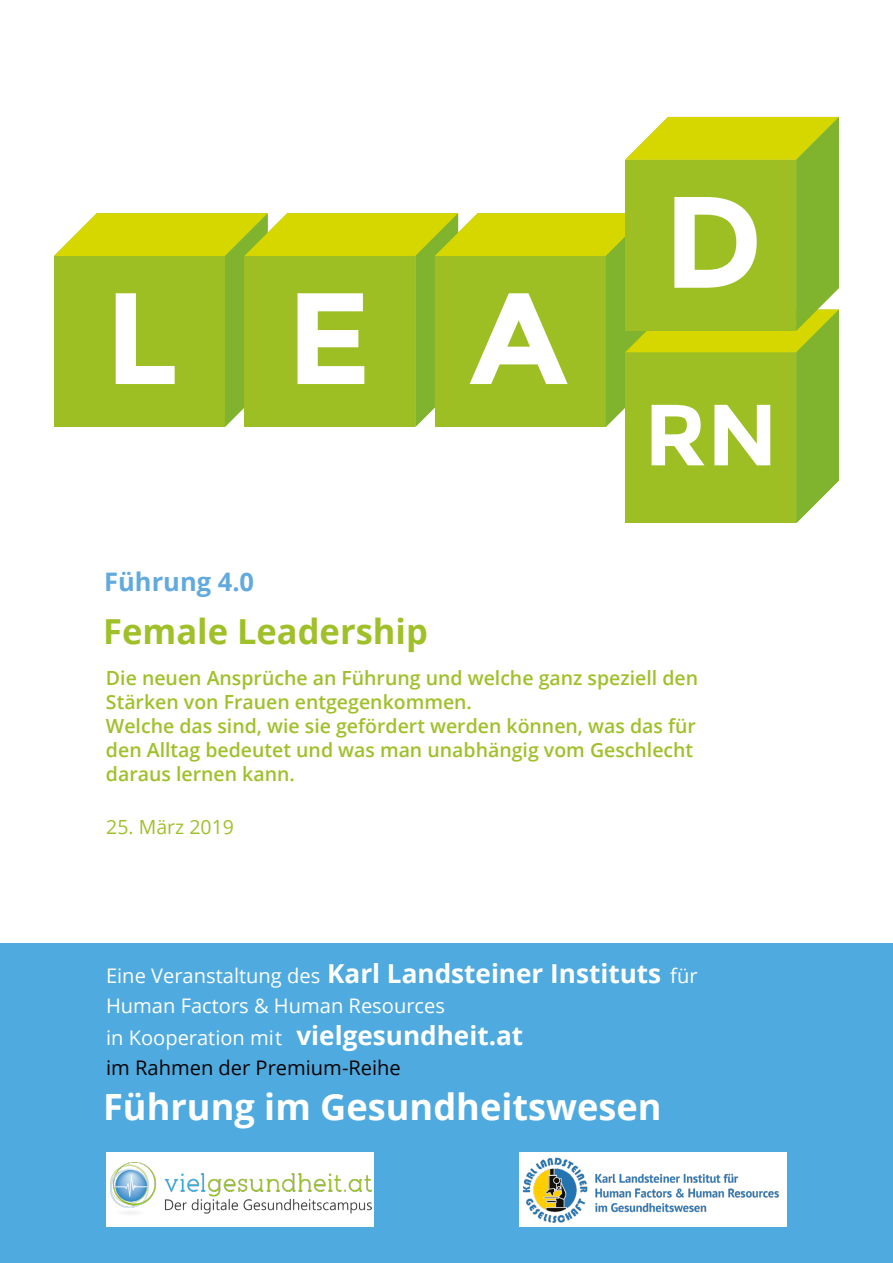
<style>
.page{position:relative;width:893px;height:1263px;background:#fff}
.page>*{position:absolute;margin:0;border:0;box-sizing:border-box;transform-origin:0 0}
.t1{font:700 36.15px "Open Sans";color:#fff}
.t2{font:700 34.5px "Open Sans";color:#a0c02a}
.t3{font:700 26.1px "Open Sans";color:#fff}
.t4{font:700 25.5px "Open Sans";color:#62aade}
.t5{font:20.1px "Open Sans";color:#fff}
.t6{font:20.1px "Open Sans";color:#020203}
.t7{font:600 19.5px/24px "Open Sans";color:#a0c02a}
.t8{font:19.5px "Open Sans";color:#a0c02a}
.s1{font-weight:400;font-size:20.1px}
</style>
<div class="page">
<div style="left:0;top:943px;width:893px;height:320px;background:#4faadf"></div>
<div style="left:106px;top:1152px;width:268px;height:75px;background:#fff"></div>
<img style="left:110px;top:1162px;width:261px;height:52px">
<div style="left:519px;top:1152px;width:268px;height:75px;background:#fff"></div>
<img style="left:522px;top:1157px;width:257px;height:66px">
<svg style="left:54px;top:117px;width:785px;height:406px"></svg>
<h3 class="t4" style="left:104px;top:564px;width:152px">Führung 4.0</h3>
<h2 class="t2" style="left:103px;top:607px;width:326px">Female Leadership</h2>
<p class="t7" style="left:106px;top:665px;width:594px">Die neuen Ansprüche an Führung und welche ganz speziell den Stärken von Frauen entgegenkommen.<br>Welche das sind, wie sie gefördert werden können, was das für den Alltag bedeutet und was man unabhängig vom Geschlecht daraus lernen kann.</p>
<p class="t8" style="left:106px;top:813px;width:129px">25. März 2019</p>
<h3 class="t3" style="left:106px;top:955px;width:593px"><span class="s1">Eine Veranstaltung des</span> Karl Landsteiner Instituts <span class="s1">für</span></h3>
<p class="t5" style="left:106px;top:992px;width:340px">Human Factors &amp; Human Resources</p>
<h3 class="t3" style="left:106px;top:1017px;width:419px"><span class="s1">in Kooperation mit</span> vielgesundheit.at</h3>
<p class="t6" style="left:106px;top:1054px;width:296px">im Rahmen der Premium-Reihe</p>
<h1 class="t1" style="left:103px;top:1081px;width:560px">Führung im Gesundheitswesen</h1>
</div>
